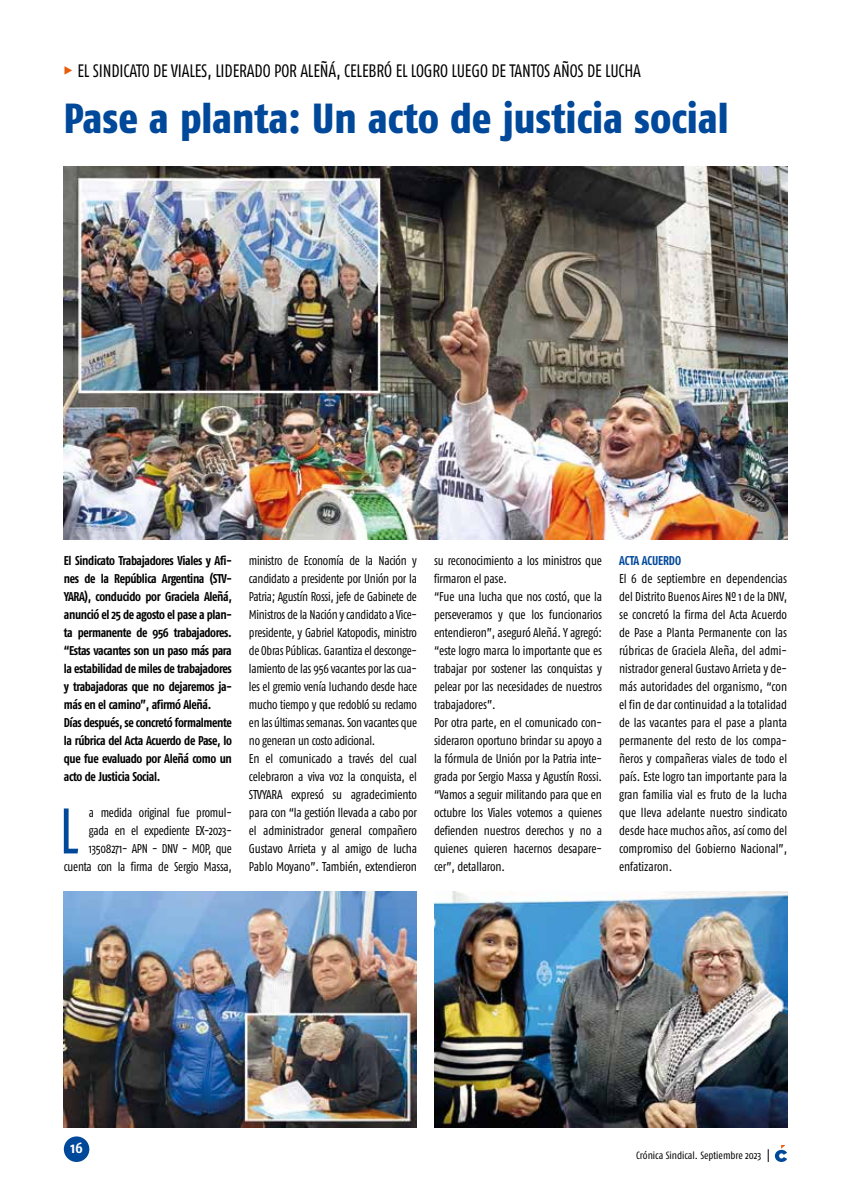
<style>
.page{position:relative;width:851px;height:1191px;background:#fff}
.page>*{position:absolute;margin:0;border:0;box-sizing:border-box;transform-origin:0 0}
.t1{font:64.2px "Fago Co";color:#00489a;scale:.93 1}
.t2{font:800 42px "Fago Co";color:#00489a}
.t3{font:18px "Fago Co Lf";letter-spacing:-.01em;color:#000;scale:.94 1}
.t4{font:700 15px "Fago Co";color:#fff}
.t5{font:12.75px/18px "Fago Co";letter-spacing:-.02em;color:#000;scale:.95 1}
.t6{font:12.75px/18px "Fago Co";letter-spacing:-.02em;color:#000;text-align:right;scale:.93 1}
.t7{font:700 12.75px/18px "Fago Co";letter-spacing:-.03em;color:#000;scale:.95 1}
.t8{font:700 12.75px "Fago Co";letter-spacing:-.01em;color:#00489a;scale:.95 1}
.t9{font:10.5px "Fago Co";color:#000}
.s1{font-family:"Fago Co Extra Bold Caps Exp";color:#ea5b0b}
</style>
<div class="page">
<div style="left:64px;top:1136px;width:25px;height:26px;background:#00489a;border-radius:50%"></div>
<svg style="left:774px;top:1145px;width:13px;height:17px"></svg>
<svg style="left:767px;top:1149px;width:1px;height:13px"></svg>
<img style="left:64px;top:167px;width:723px;height:373px">
<img style="left:64px;top:891px;width:353px;height:236px">
<img style="left:434px;top:891px;width:353px;height:236px">
<h3 class="t3" style="left:64px;top:60px;width:615px"><span class="s1">%</span> EL SINDICATO DE VIALES, LIDERADO POR ALEÑÁ, CELEBRÓ EL LOGRO LUEGO DE TANTOS AÑOS DE LUCHA</h3>
<h2 class="t2" style="left:64px;top:93px;width:666px">Pase a planta: Un acto de justicia social</h2>
<p class="t7" style="left:64px;top:552px;width:178px">El Sindicato Trabajadores Viales y Afi&shy;nes de la República Argentina (STV-YARA), conducido por Graciela Aleñá, anunció el 25 de agosto el pase a plan&shy;ta permanente de 956 trabajadores. “Estas vacantes son un paso más para la estabilidad de miles de trabajadores y trabajadoras que no dejaremos ja&shy;más en el camino”, afirmó Aleñá.<br>Días después, se concretó formalmente la rúbrica del Acta Acuerdo de Pase, lo que fue evaluado por Aleñá como un acto de Justicia Social.</p>
<h1 class="t1" style="left:59px;top:794px;width:23px">L</h1>
<p class="t6" style="left:64px;top:804px;width:182px">a medida original fue promul-<br>gada en el expediente EX-2023-<br>13508271- APN - DNV - MOP, que cuenta con la firma de Sergio Massa,</p>
<p class="t6" style="left:249px;top:552px;width:182px;text-align:left">ministro de Economía de la Nación y candidato a presidente por Unión por la Patria; Agustín Rossi, jefe de Gabinete de Ministros de la Nación y candidato a Vice&shy;presidente, y Gabriel Katopodis, ministro de Obras Públicas. Garantiza el desconge&shy;lamiento de las 956 vacantes por las cua&shy;les el gremio venía luchando desde hace mucho tiempo y que redobló su reclamo en las últimas semanas. Son vacantes que no generan un costo adicional.<br>En el comunicado a través del cual celebraron a viva voz la conquista, el STVYARA expresó su agradecimiento para con “la gestión llevada a cabo por el administrador general compañero Gustavo Arrieta y al amigo de lucha Pablo Moyano”. También, extendieron</p>
<p class="t5" style="left:434px;top:552px;width:178px">su reconocimiento a los ministros que firmaron el pase.<br>“Fue una lucha que nos costó, que la perseveramos y que los funcionarios entendieron”, aseguró Aleñá. Y agregó: “este logro marca lo importante que es trabajar por sostener las conquistas y pelear por las necesidades de nuestros trabajadores”.<br>Por otra parte, en el comunicado con&shy;sideraron oportuno brindar su apoyo a la fórmula de Unión por la Patria inte&shy;grada por Sergio Massa y Agustín Rossi. “Vamos a seguir militando para que en octubre los Viales votemos a quienes defienden nuestros derechos y no a quienes quieren hacernos desapare&shy;cer”, detallaron.</p>
<p class="t8" style="left:619px;top:553px;width:67px">ACTA ACUERDO</p>
<p class="t5" style="left:619px;top:570px;width:178px;text-align:justify">El 6 de septiembre en dependencias del Distrito Buenos Aires Nº 1 de la DNV, se concretó la firma del Acta Acuerdo de Pase a Planta Permanente con las rúbricas de Graciela Aleña, del admi&shy;nistrador general Gustavo Arrieta y de&shy;más autoridades del organismo, “con el fin de dar continuidad a la totalidad de las vacantes para el pase a planta permanente del resto de los compa&shy;ñeros y compañeras viales de todo el país. Este logro tan importante para la gran familia vial es fruto de la lucha que lleva adelante nuestro sindicato desde hace muchos años, así como del compromiso del Gobierno Nacional”, enfatizaron.</p>
<p class="t4" style="left:70px;top:1138px;width:14px">16</p>
<p class="t9" style="left:636px;top:1149px;width:127px">Crónica Sindical. Septiembre 2023</p>
</div>
